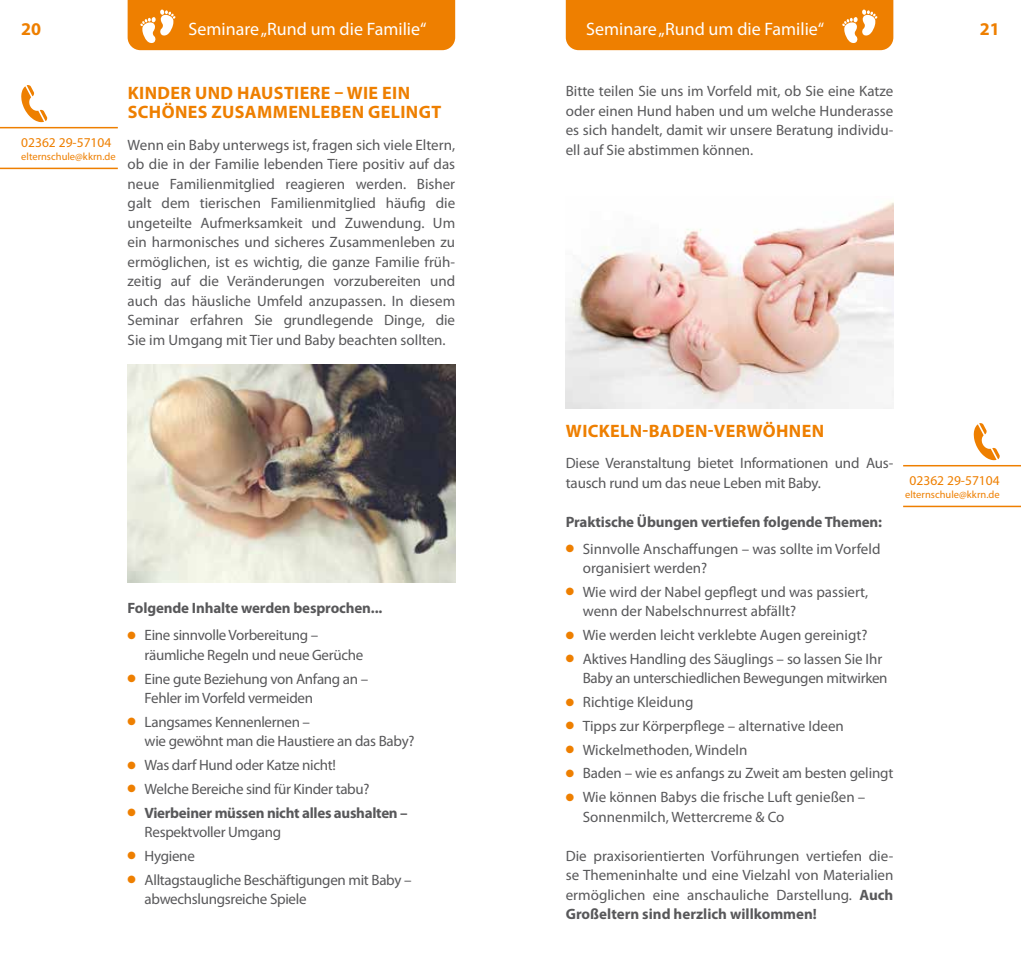
<style>
.page{position:relative;width:1021px;height:978px;background:#fff}
.page>*{position:absolute;margin:0;border:0;box-sizing:border-box;transform-origin:0 0}
.t1{font:700 18px/19.5px "Myriad Pro";letter-spacing:.02em;color:#ee7f00}
.t2{font:18px "Myriad Pro";color:#fff}
.t3{font:15px/19.5px "Myriad Pro";letter-spacing:-.01em;color:#58585a}
.t4{font:700 15px/19.5px "Myriad Pro";letter-spacing:-.01em;color:#58585a}
.t5{font:13.5px "Myriad Pro";color:#ee7f00}
.t6{font:10.5px "Myriad Pro";color:#ee7f00}
.s1{color:#ee7f00}
.s2{font-weight:400}
.s3{font-weight:700}
</style>
<div class="page">
<img style="left:128px;top:365px;width:327px;height:217px">
<div style="left:566px;top:0;width:327px;height:50px;background:#ee7f00"></div>
<img style="left:566px;top:202px;width:327px;height:206px">
<hr style="left:0;top:127px;width:118px;height:1px;background:#ee7f00">
<hr style="left:0;top:168px;width:118px;height:1px;background:#ee7f00">
<svg style="left:21px;top:85px;width:26px;height:37px"></svg>
<hr style="left:903px;top:465px;width:117px;height:1px;background:#ee7f00">
<hr style="left:903px;top:506px;width:117px;height:1px;background:#ee7f00">
<svg style="left:973px;top:423px;width:26px;height:37px"></svg>
<div style="left:128px;top:0;width:327px;height:50px;background:#ee7f00"></div>
<p class="t2" style="left:188px;top:18px;width:240px">Seminare „Rund um die Familie“</p>
<p class="t2" style="left:586px;top:18px;width:240px">Seminare „Rund um die Familie“</p>
<p class="t1" style="left:21px;top:18px;width:21px">20</p>
<p class="t1" style="left:979px;top:18px;width:21px">21</p>
<p class="t5" style="left:21px;top:134px;width:92px">02362 29-57104</p>
<p class="t6" style="left:21px;top:150px;width:96px">elternschule@kkrn.de</p>
<p class="t1" style="left:128px;top:82px;width:315px">KINDER UND HAUSTIERE – WIE EIN<br>SCHÖNES ZUSAMMENLEBEN GELINGT</p>
<p class="t3" style="left:128px;top:135px;width:329px;text-align:justify">Wenn ein Baby unterwegs ist, fragen sich viele Eltern, ob die in der Familie lebenden Tiere positiv auf das neue Familienmitglied reagieren werden. Bisher galt dem tierischen Familienmitglied häufig die ungeteilte Aufmerksamkeit und Zuwendung. Um ein harmonisches und sicheres Zusammenleben zu ermöglichen, ist es wichtig, die ganze Familie früh&shy;zeitig auf die Veränderungen vorzubereiten und auch das häusliche Umfeld anzupassen. In diesem Seminar erfahren Sie grundlegende Dinge, die Sie im Umgang mit Tier und Baby beachten sollten.</p>
<p class="t4" style="left:128px;top:598px;width:256px">Folgende Inhalte werden besprochen...</p>
<p class="t3" style="left:145px;top:625px;width:220px;text-indent:-17px"><span class="s1">●</span> Eine sinnvolle Vorbereitung – räumliche Regeln und neue Gerüche</p>
<p class="t3" style="left:145px;top:669px;width:225px;text-indent:-17px"><span class="s1">●</span> Eine gute Beziehung von Anfang an –<br>Fehler im Vorfeld vermeiden</p>
<p class="t3" style="left:145px;top:712px;width:271px;text-indent:-17px"><span class="s1">●</span> Langsames Kennenlernen –<br>wie gewöhnt man die Haustiere an das Baby?</p>
<p class="t3" style="left:128px;top:755px;width:210px"><span class="s1">●</span> Was darf Hund oder Katze nicht!</p>
<p class="t3" style="left:128px;top:779px;width:243px"><span class="s1">●</span> Welche Bereiche sind für Kinder tabu?</p>
<p class="t4" style="left:145px;top:802px;width:264px;text-indent:-17px"><span class="s1">●</span> Vierbeiner müssen nicht alles aushalten –<br><span class="s2">Respektvoller Umgang</span></p>
<p class="t3" style="left:128px;top:846px;width:69px"><span class="s1">●</span> Hygiene</p>
<p class="t3" style="left:145px;top:870px;width:268px;text-indent:-17px"><span class="s1">●</span> Alltagstaugliche Beschäftigungen mit Baby – abwechslungsreiche Spiele</p>
<p class="t3" style="left:566px;top:81px;width:329px;text-align:justify">Bitte teilen Sie uns im Vorfeld mit, ob Sie eine Katze oder einen Hund haben und um welche Hunderasse es sich handelt, damit wir unsere Beratung individu&shy;ell auf Sie abstimmen können.</p>
<p class="t1" style="left:566px;top:420px;width:260px">WICKELN-BADEN-VERWÖHNEN</p>
<p class="t3" style="left:566px;top:453px;width:329px">Diese Veranstaltung bietet Informationen und Aus&shy;tausch rund um das neue Leben mit Baby.</p>
<p class="t4" style="left:566px;top:511px;width:318px">Praktische Übungen vertiefen folgende Themen:</p>
<p class="t3" style="left:583px;top:539px;width:299px;text-indent:-17px"><span class="s1">●</span> Sinnvolle Anschaffungen – was sollte im Vorfeld organisiert werden?</p>
<p class="t3" style="left:583px;top:582px;width:287px;text-indent:-17px"><span class="s1">●</span> Wie wird der Nabel gepflegt und was passiert, wenn der Nabelschnurrest abfällt?</p>
<p class="t3" style="left:566px;top:625px;width:303px"><span class="s1">●</span> Wie werden leicht verklebte Augen gereinigt?</p>
<p class="t3" style="left:583px;top:649px;width:306px;text-indent:-17px"><span class="s1">●</span> Aktives Handling des Säuglings – so lassen Sie Ihr<br>Baby an unterschiedlichen Bewegungen mitwirken</p>
<p class="t3" style="left:566px;top:692px;width:129px"><span class="s1">●</span> Richtige Kleidung</p>
<p class="t3" style="left:566px;top:716px;width:280px"><span class="s1">●</span> Tipps zur Körperpflege – alternative Ideen</p>
<p class="t3" style="left:566px;top:740px;width:183px"><span class="s1">●</span> Wickelmethoden, Windeln</p>
<p class="t3" style="left:566px;top:763px;width:329px"><span class="s1">●</span> Baden – wie es anfangs zu Zweit am besten gelingt</p>
<p class="t3" style="left:583px;top:787px;width:284px;text-indent:-17px"><span class="s1">●</span> Wie können Babys die frische Luft genießen –<br>Sonnenmilch, Wettercreme &amp; Co</p>
<p class="t3" style="left:566px;top:846px;width:329px;text-align:justify">Die praxisorientierten Vorführungen vertiefen die&shy;se Themeninhalte und eine Vielzahl von Materialien ermöglichen eine anschauliche Darstellung. <span class="s3">Auch Großeltern sind herzlich willkommen!</span></p>
<p class="t5" style="left:909px;top:472px;width:92px">02362 29-57104</p>
<p class="t6" style="left:905px;top:488px;width:96px">elternschule@kkrn.de</p>
</div>
